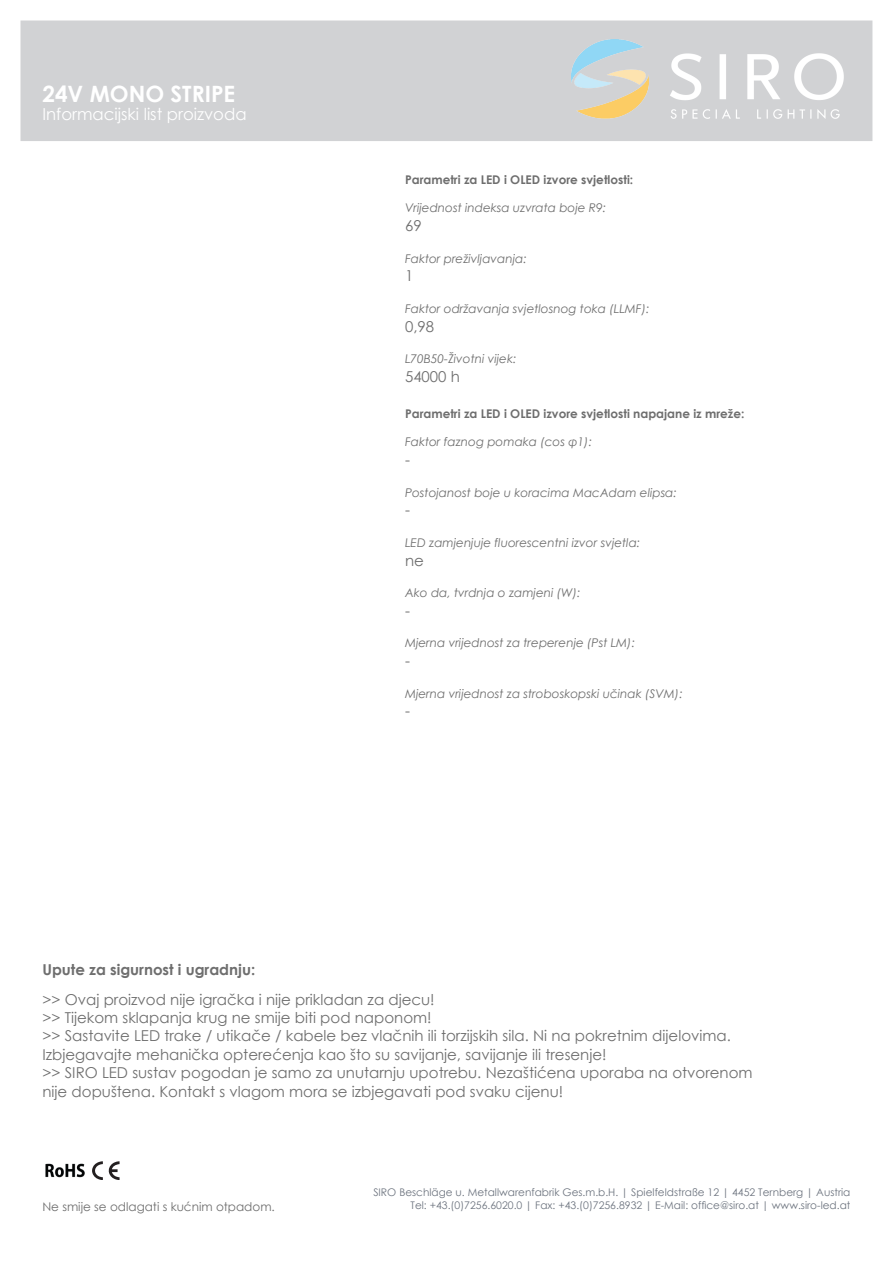
<style>
.page{position:relative;width:893px;height:1263px;background:#fff}
.page>*{position:absolute;margin:0;border:0;box-sizing:border-box;transform-origin:0 0}
.t1{font:700 22.5px "Century Gothic";color:#fff}
.t2{font:16.5px "Century Gothic";color:#fff}
.t3{font:15px/18.5px "Century Gothic";color:#6e6e6e}
.t4{font:700 15px "Century Gothic";color:#6e6e6e}
.t5{font:italic 12px "Century Gothic";color:#6e6e6e}
.t6{font:700 12px "Century Gothic";color:#6e6e6e}
.t7{font:12px "Century Gothic";color:#6e6e6e}
.t8{font:10.5px/12.6px "Century Gothic";color:#6d747f;text-align:right}
</style>
<div class="page">
<div style="left:21px;top:21px;width:851px;height:120px;background:#d1d2d4"></div>
<img style="left:571px;top:40px;width:272px;height:78px">
<img style="left:45px;top:1163px;width:40px;height:15px">
<svg style="left:92px;top:1161px;width:27px;height:19px"></svg>
<h1 class="t1" style="left:42px;top:80px;width:194px">24V MONO STRIPE</h1>
<p class="t2" style="left:42px;top:104px;width:206px">Informacijski list proizvoda</p>
<p class="t6" style="left:405px;top:172px;width:230px">Parametri za LED i OLED izvore svjetlosti:</p>
<p class="t5" style="left:405px;top:201px;width:203px">Vrijednost indeksa uzvrata boje R9:</p>
<p class="t3" style="left:405px;top:216px;width:18px">69</p>
<p class="t5" style="left:405px;top:251px;width:123px">Faktor preživljavanja:</p>
<p class="t3" style="left:405px;top:266px;width:10px">1</p>
<p class="t5" style="left:405px;top:301px;width:246px">Faktor održavanja svjetlosnog toka (LLMF):</p>
<p class="t3" style="left:405px;top:317px;width:31px">0,98</p>
<p class="t5" style="left:405px;top:351px;width:113px">L70B50-Životni vijek:</p>
<p class="t3" style="left:405px;top:367px;width:56px">54000 h</p>
<p class="t6" style="left:405px;top:406px;width:341px">Parametri za LED i OLED izvore svjetlosti napajane iz mreže:</p>
<p class="t5" style="left:405px;top:435px;width:188px">Faktor faznog pomaka (cos φ1):</p>
<p class="t3" style="left:405px;top:450px;width:6px">-</p>
<p class="t5" style="left:405px;top:485px;width:273px">Postojanost boje u koracima MacAdam elipsa:</p>
<p class="t3" style="left:405px;top:500px;width:6px">-</p>
<p class="t5" style="left:405px;top:535px;width:237px">LED zamjenjuje fluorescentni izvor svjetla:</p>
<p class="t3" style="left:405px;top:551px;width:20px">ne</p>
<p class="t5" style="left:405px;top:585px;width:177px">Ako da, tvrdnja o zamjeni (W):</p>
<p class="t3" style="left:405px;top:601px;width:6px">-</p>
<p class="t5" style="left:405px;top:636px;width:232px">Mjerna vrijednost za treperenje (Pst LM):</p>
<p class="t3" style="left:405px;top:651px;width:6px">-</p>
<p class="t5" style="left:405px;top:686px;width:279px">Mjerna vrijednost za stroboskopski učinak (SVM):</p>
<p class="t3" style="left:405px;top:701px;width:6px">-</p>
<p class="t4" style="left:42px;top:960px;width:214px">Upute za sigurnost i ugradnju:</p>
<p class="t3" style="left:42px;top:990px;width:712px">&gt;&gt; Ovaj proizvod nije igračka i nije prikladan za djecu!<br>&gt;&gt; Tijekom sklapanja krug ne smije biti pod naponom!<br>&gt;&gt; Sastavite LED trake / utikače / kabele bez vlačnih ili torzijskih sila. Ni na pokretnim dijelovima.<br>Izbjegavajte mehanička opterećenja kao što su savijanje, savijanje ili tresenje!<br>&gt;&gt; SIRO LED sustav pogodan je samo za unutarnju upotrebu. Nezaštićena uporaba na otvorenom nije dopuštena. Kontakt s vlagom mora se izbjegavati pod svaku cijenu!</p>
<p class="t7" style="left:42px;top:1199px;width:234px">Ne smije se odlagati s kućnim otpadom.</p>
<p class="t8" style="left:373px;top:1186px;width:479px">SIRO Beschläge u. Metallwarenfabrik Ges.m.b.H. | Spielfeldstraße 12 | 4452 Ternberg | Austria<br>Tel: +43.(0)7256.6020.0 | Fax: +43.(0)7256.8932 | E-Mail: office@siro.at | www.siro-led.at</p>
</div>
